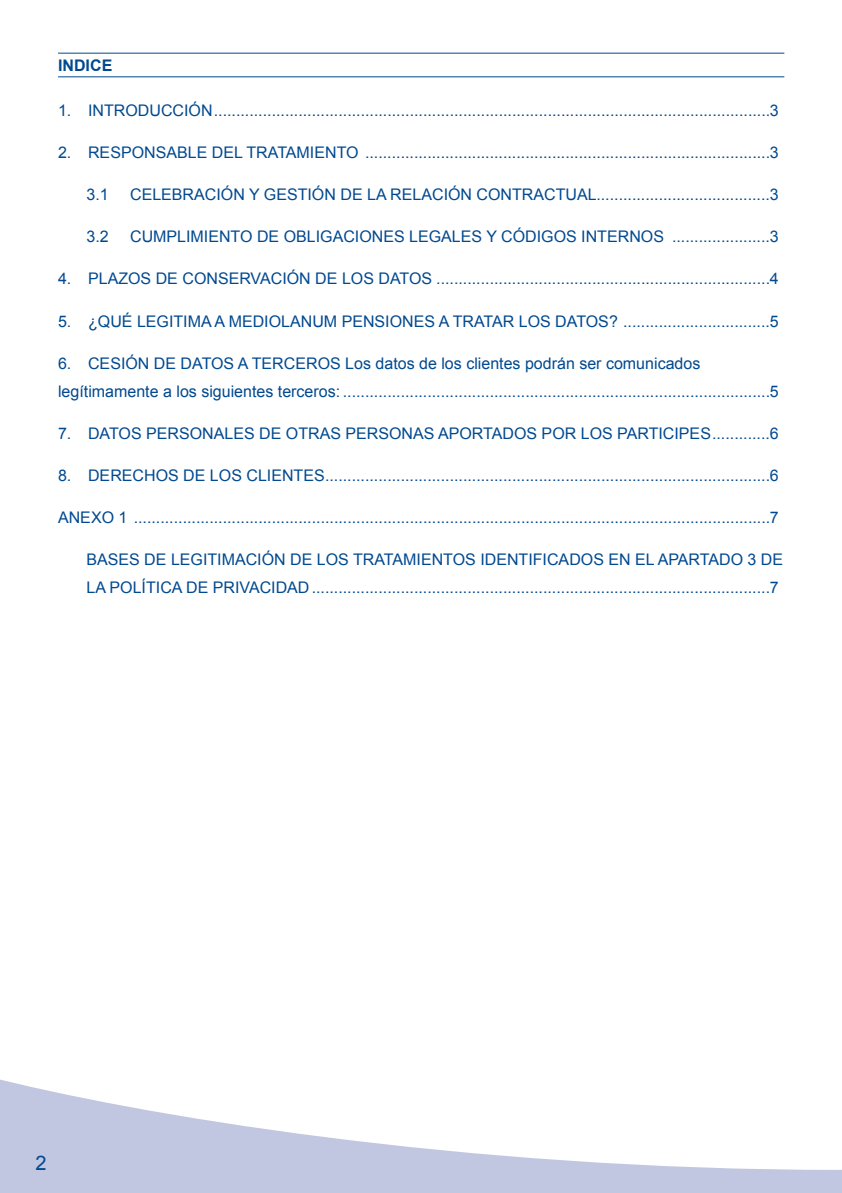
<style>
.page{position:relative;width:842px;height:1193px;background:#fff}
.page>*{position:absolute;margin:0;border:0;box-sizing:border-box;transform-origin:0 0}
.t1{font:20px "Arial";color:#014990}
.index_entr{font:16px/28px "Arial";color:#014990}
.t2{font:700 16px "Arial";color:#014990}
</style>
<div class="page">
<svg style="left:0;top:1079px;width:839px;height:114px"></svg>
<hr style="left:58px;top:53px;width:726px;height:1px;background:#014990">
<hr style="left:58px;top:76px;width:726px;height:1px;background:#014990">
<svg style="left:839px;top:1169px;width:3px;height:24px"></svg>
<p class="t2" style="left:58px;top:54px;width:56px">INDICE</p>
<p class="index_entr" style="left:58px;top:96px;width:721px">1. INTRODUCCIÓN.............................................................................................................................3</p>
<p class="index_entr" style="left:58px;top:138px;width:721px">2. RESPONSABLE DEL TRATAMIENTO ...........................................................................................3</p>
<p class="index_entr" style="left:86px;top:181px;width:24px">3.1</p>
<p class="index_entr" style="left:130px;top:181px;width:650px">CELEBRACIÓN Y GESTIÓN DE LA RELACIÓN CONTRACTUAL.......................................3</p>
<p class="index_entr" style="left:86px;top:223px;width:24px">3.2</p>
<p class="index_entr" style="left:130px;top:223px;width:650px">CUMPLIMIENTO DE OBLIGACIONES LEGALES Y CÓDIGOS INTERNOS ......................3</p>
<p class="index_entr" style="left:58px;top:265px;width:721px">4. PLAZOS DE CONSERVACIÓN DE LOS DATOS ...........................................................................4</p>
<p class="index_entr" style="left:58px;top:307px;width:721px">5. ¿QUÉ LEGITIMA A MEDIOLANUM PENSIONES A TRATAR LOS DATOS? .................................5</p>
<p class="index_entr" style="left:58px;top:349px;width:721px">6. CESIÓN DE DATOS A TERCEROS Los datos de los clientes podrán ser comunicados legítimamente a los siguientes terceros: ................................................................................................5</p>
<p class="index_entr" style="left:58px;top:419px;width:721px">7. DATOS PERSONALES DE OTRAS PERSONAS APORTADOS POR LOS PARTICIPES.............6</p>
<p class="index_entr" style="left:58px;top:462px;width:721px">8. DERECHOS DE LOS CLIENTES....................................................................................................6</p>
<p class="index_entr" style="left:58px;top:504px;width:721px">ANEXO 1 ...............................................................................................................................................7</p>
<p class="index_entr" style="left:86px;top:546px;width:698px">BASES DE LEGITIMACIÓN DE LOS TRATAMIENTOS IDENTIFICADOS EN EL APARTADO 3 DE<br>LA POLÍTICA DE PRIVACIDAD.......................................................................................................7</p>
<p class="t1" style="left:35px;top:1150px;width:13px">2</p>
</div>
